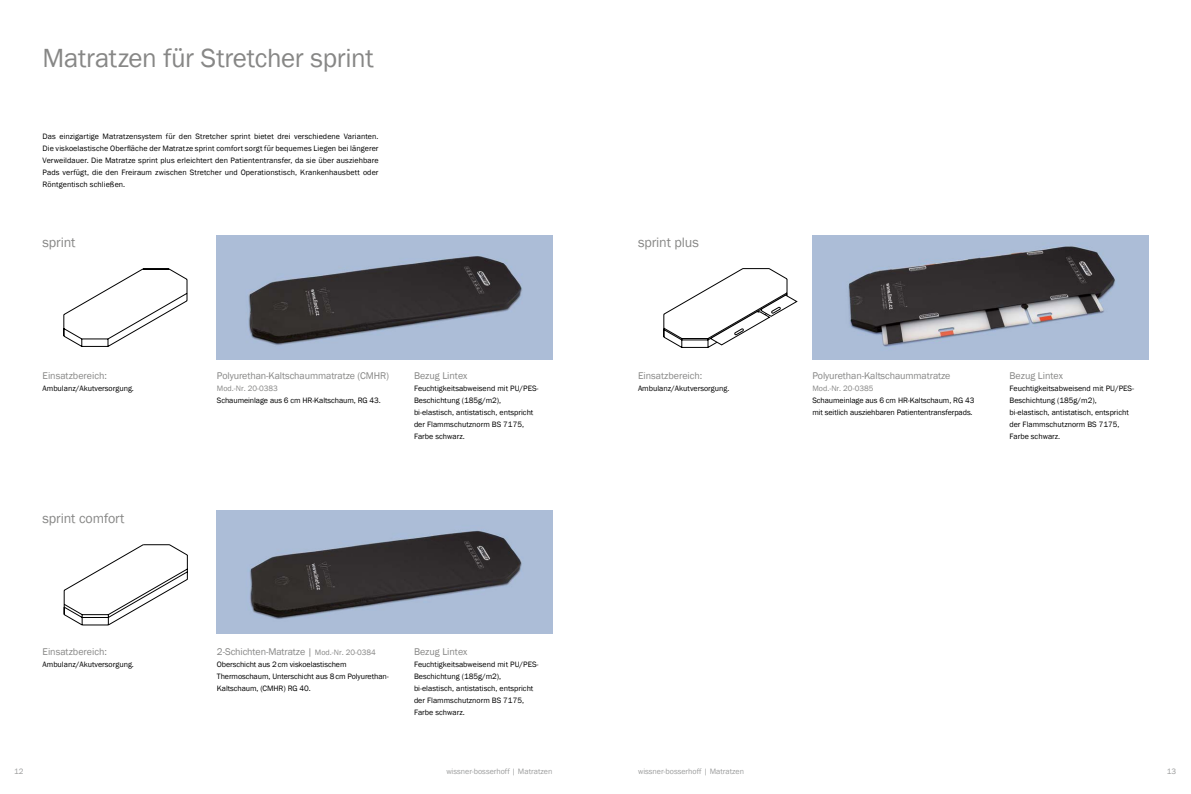
<style>
.page{position:relative;width:1191px;height:794px;background:#fff}
.page>*{position:absolute;margin:0;border:0;box-sizing:border-box;transform-origin:0 0}
.t1{font:27px "Franklin Gothic";letter-spacing:-.01em;color:#878786}
.t2{font:14px "Franklin Gothic";letter-spacing:-.01em;color:#878786}
.t3{font:10px "Franklin Gothic";letter-spacing:-.01em;color:#878786}
.t4{font:8px/12px "Franklin Gothic";color:#000}
.t5{font:8px "Franklin Gothic";color:#9c9d9d}
.t6{font:8px "Franklin Gothic";color:#878786}
.s1{font-size:8px}
</style>
<div class="page">
<svg style="left:63px;top:269px;width:124px;height:78px"></svg>
<svg style="left:64px;top:544px;width:124px;height:81px"></svg>
<img style="left:217px;top:235px;width:336px;height:124px">
<img style="left:217px;top:511px;width:336px;height:123px">
<svg style="left:663px;top:268px;width:134px;height:80px"></svg>
<img style="left:812px;top:235px;width:336px;height:124px">
<h1 class="t1" style="left:43px;top:41px;width:333px">Matratzen für Stretcher sprint</h1>
<p class="t4" style="left:43px;top:130px;width:337px;text-align:justify">Das einzigartige Matratzensystem für den Stretcher sprint bietet drei verschiedene Varianten.<br>Die viskoelastische Oberfläche der Matratze sprint comfort sorgt für bequemes Liegen bei längerer Verweildauer. Die Matratze sprint plus erleichtert den Patiententransfer, da sie über ausziehbare Pads verfügt, die den Freiraum zwischen Stretcher und Operationstisch, Krankenhausbett oder Röntgentisch schließen.</p>
<h2 class="t2" style="left:43px;top:233px;width:35px">sprint</h2>
<h2 class="t2" style="left:638px;top:233px;width:62px">sprint plus</h2>
<p class="t3" style="left:43px;top:369px;width:66px">Einsatzbereich:</p>
<p class="t4" style="left:43px;top:382px;width:93px">Ambulanz/Akutversorgung.</p>
<p class="t3" style="left:217px;top:369px;width:174px">Polyurethan-Kaltschaummatratze (CMHR)</p>
<p class="t6" style="left:217px;top:383px;width:62px">Mod.-Nr. 20-0383</p>
<p class="t4" style="left:217px;top:394px;width:165px">Schaumeinlage aus 6 cm HR-Kaltschaum, RG 43.</p>
<p class="t3" style="left:414px;top:369px;width:55px">Bezug Lintex</p>
<p class="t4" style="left:414px;top:382px;width:126px">Feuchtigkeitsabweisend mit PU/PES-<br>Beschichtung (185g/m2), bi-elastisch, antistatisch, entspricht der Flammschutznorm BS 7175,<br>Farbe schwarz.</p>
<p class="t3" style="left:638px;top:369px;width:66px">Einsatzbereich:</p>
<p class="t4" style="left:638px;top:382px;width:93px">Ambulanz/Akutversorgung.</p>
<p class="t3" style="left:812px;top:369px;width:140px">Polyurethan-Kaltschaummatratze</p>
<p class="t6" style="left:812px;top:383px;width:62px">Mod.-Nr. 20-0385</p>
<p class="t4" style="left:812px;top:394px;width:163px">Schaumeinlage aus 6 cm HR-Kaltschaum, RG 43 mit seitlich ausziehbaren Patiententransferpads.</p>
<p class="t3" style="left:1009px;top:369px;width:55px">Bezug Lintex</p>
<p class="t4" style="left:1009px;top:382px;width:126px">Feuchtigkeitsabweisend mit PU/PES-<br>Beschichtung (185g/m2), bi-elastisch, antistatisch, entspricht der Flammschutznorm BS 7175,<br>Farbe schwarz.</p>
<h2 class="t2" style="left:43px;top:509px;width:84px">sprint comfort</h2>
<p class="t3" style="left:43px;top:645px;width:66px">Einsatzbereich:</p>
<p class="t4" style="left:43px;top:658px;width:93px">Ambulanz/Akutversorgung.</p>
<p class="t3" style="left:217px;top:645px;width:160px">2-Schichten-Matratze | <span class="s1">Mod.-Nr. 20-0384</span></p>
<p class="t4" style="left:217px;top:658px;width:173px">Oberschicht aus 2cm viskoelastischem<br>Thermoschaum, Unterschicht aus 8cm Polyurethan-<br>Kaltschaum, (CMHR) RG 40.</p>
<p class="t3" style="left:414px;top:645px;width:55px">Bezug Lintex</p>
<p class="t4" style="left:414px;top:658px;width:126px">Feuchtigkeitsabweisend mit PU/PES-<br>Beschichtung (185g/m2), bi-elastisch, antistatisch, entspricht der Flammschutznorm BS 7175,<br>Farbe schwarz.</p>
<p class="t5" style="left:14px;top:766px;width:11px">12</p>
<p class="t5" style="left:446px;top:766px;width:108px">wissner-bosserhoff | Matratzen</p>
<p class="t5" style="left:638px;top:766px;width:108px">wissner-bosserhoff | Matratzen</p>
<p class="t5" style="left:1166px;top:766px;width:11px">13</p>
</div>
